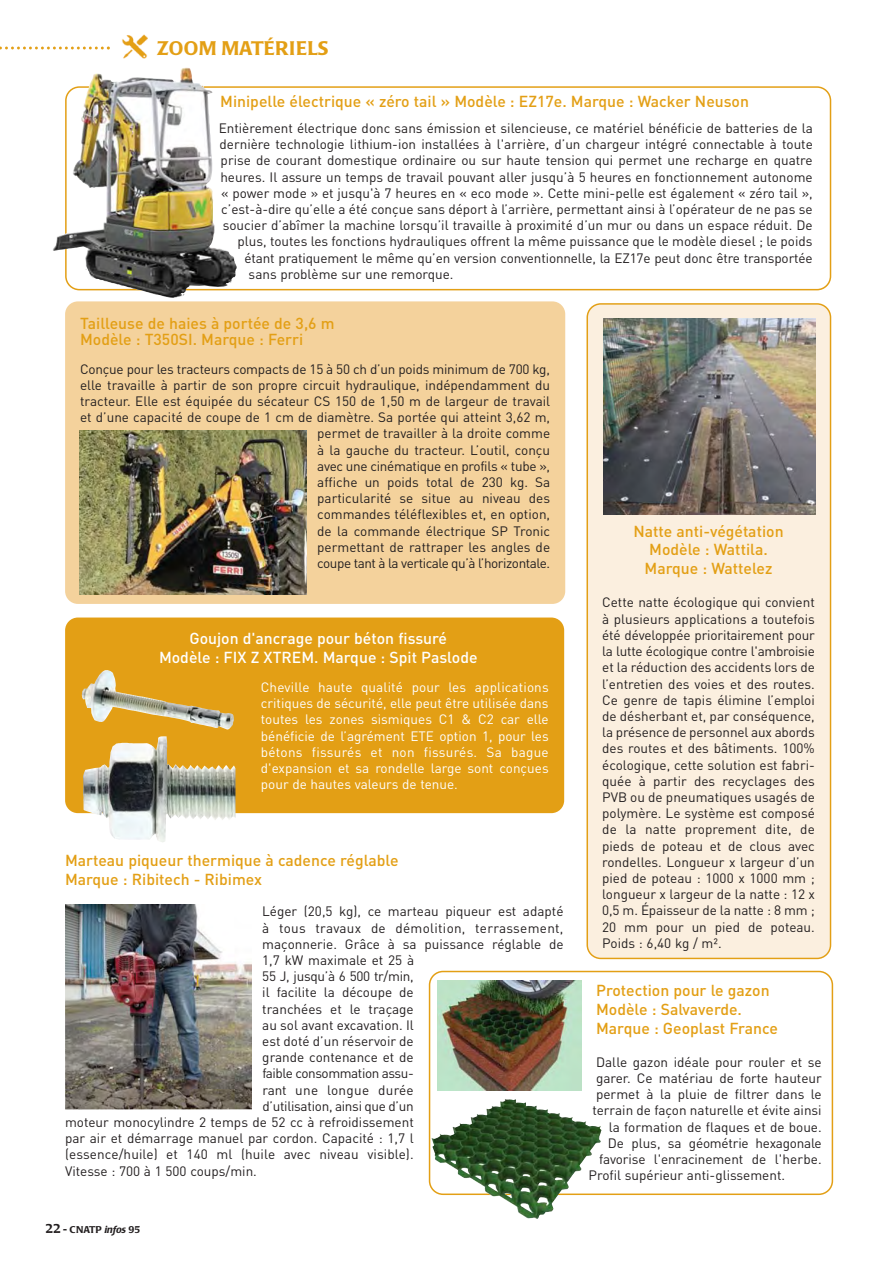
<style>
.page{position:relative;width:893px;height:1263px;background:#fff}
.page>*{position:absolute;margin:0;border:0;box-sizing:border-box;transform-origin:0 0}
.t1{font:500 19.5px "Poppl Laudatio";letter-spacing:.02em;color:#e39f15}
.t2{font:500 15.75px/18.9px "DIN";color:#e39f15}
.t3{font:500 15.75px/18.9px "DIN";color:#fff;text-align:center}
.t4{font:13.5px/16.2px "DIN";color:#231f20;text-align:justify}
.t5{font:13.5px/16.2px "DIN";color:#fff;text-align:justify}
.t6{font:13.5px "DIN";letter-spacing:.02em;color:#231f20}
.t7{font:13.5px "DIN";letter-spacing:-.02em;color:#231f20}
.t8{font:13.5px "DIN";letter-spacing:-.03em;color:#231f20}
.t9{font:500 9.75px "Poppl Laudatio";color:#231f20}
.s1{font-size:12.75px}
.s2{font-style:italic}
</style>
<div class="page">
<div style="left:65px;top:618px;width:499px;height:195px;background:#e39f15;border-radius:13px"></div>
<div style="left:65px;top:301px;width:500px;height:303px;background:#f4d29c;border-radius:13px"></div>
<div style="left:586px;top:303px;width:244px;height:656px;background:#fbefdf"></div>
<img style="left:80px;top:430px;width:226px;height:164px">
<img style="left:65px;top:904px;width:186px;height:205px">
<img style="left:603px;top:319px;width:211px;height:196px">
<svg style="left:237px;top:86px;width:593px;height:204px"></svg>
<svg style="left:0;top:46px;width:110px;height:4px"></svg>
<img style="left:122px;top:34px;width:25px;height:25px">
<img style="left:53px;top:85px;width:184px;height:213px">
<img style="left:81px;top:670px;width:154px;height:165px">
<svg style="left:428px;top:971px;width:404px;height:224px"></svg>
<img style="left:437px;top:980px;width:143px;height:110px">
<img style="left:431px;top:1113px;width:170px;height:106px">
<h1 class="t1" style="left:157px;top:40px;width:173px">ZOOM MATÉRIELS</h1>
<p class="t2" style="left:220px;top:94px;width:530px">Minipelle électrique « zéro tail » Modèle : EZ17e. Marque : Wacker Neuson</p>
<p class="t4" style="left:218px;top:122px;width:595px">Entièrement électrique donc sans émission et silencieuse, ce matériel bénéficie de batteries de la</p>
<p class="t4" style="left:219px;top:138px;width:594px">dernière technologie lithium-ion installées à l'arrière, d’un chargeur intégré connectable à toute</p>
<p class="t4" style="left:220px;top:154px;width:593px">prise de courant domestique ordinaire ou sur haute tension qui permet une recharge en quatre</p>
<p class="t4" style="left:220px;top:170px;width:593px">heures. Il assure un temps de travail pouvant aller jusqu’à 5 heures en fonctionnement autonome</p>
<p class="t4" style="left:221px;top:186px;width:593px">« power mode » et jusqu'à 7 heures en « eco mode ». Cette mini-pelle est également « zéro tail »,</p>
<p class="t4" style="left:221px;top:203px;width:592px">c’est-à-dire qu’elle a été conçue sans déport à l’arrière, permettant ainsi à l’opérateur de ne pas se</p>
<p class="t4" style="left:223px;top:219px;width:591px">soucier d’abîmer la machine lorsqu’il travaille à proximité d’un mur ou dans un espace réduit. De</p>
<p class="t4" style="left:237px;top:235px;width:576px">plus, toutes les fonctions hydrauliques offrent la même puissance que le modèle diesel ; le poids</p>
<p class="t4" style="left:244px;top:251px;width:569px">étant pratiquement le même qu’en version conventionnelle, la EZ17e peut donc être transportée</p>
<p class="t4" style="left:248px;top:267px;width:206px">sans problème sur une remorque.</p>
<p class="t2" style="left:80px;top:316px;width:256px;line-height:16.5px">Tailleuse de haies à portée de 3,6 m<br>Modèle : T350SI. Marque : Ferri</p>
<p class="t4" style="left:80px;top:362px;width:471px;text-align:right">Conçue pour les tracteurs compacts de 15 à 50 ch d’un poids minimum de 700 kg, elle travaille à partir de son propre circuit hydraulique, indépendamment du tracteur. Elle est équipée du sécateur CS 150 de 1,50 m de largeur de travail et d’une capacité de coupe de 1 cm de diamètre. Sa portée qui atteint 3,62 m, permet de travailler à la droite comme<br>à la gauche du tracteur. L’outil, conçu<br>avec une cinématique en profils « tube »,<br>affiche un poids total de 230 kg. Sa<br>particularité se situe au niveau des<br>commandes téléflexibles et, en option,<br>de la commande électrique SP Tronic<br>permettant de rattraper les angles de<br>coupe tant à la verticale qu’à l’horizontale.</p>
<p class="t3" style="left:159px;top:631px;width:320px">Goujon d'ancrage pour béton fissuré<br>Modèle : FIX Z XTREM. Marque : Spit Paslode</p>
<p class="t5" style="left:261px;top:681px;width:289px">Cheville haute qualité pour les applications critiques de sécurité, elle peut être utilisée dans toutes les zones sismiques C1 &amp; C2 car elle bénéficie de l’agrément ETE option 1, pour les bétons fissurés et non fissurés. Sa bague d'expansion et sa rondelle large sont conçues pour de hautes valeurs de tenue.</p>
<p class="t2" style="left:65px;top:852px;width:335px">Marteau piqueur thermique à cadence réglable<br>Marque : Ribitech - Ribimex</p>
<p class="t4" style="left:262px;top:905px;width:303px">Léger (20,5 kg), ce marteau piqueur est adapté</p>
<p class="t6" style="left:262px;top:923px;width:303px">à tous travaux de démolition, terrassement,</p>
<p class="t4" style="left:262px;top:937px;width:303px">maçonnerie. Grâce à sa puissance réglable de</p>
<p class="t4" style="left:262px;top:953px;width:153px">1,7 kW maximale et 25 à</p>
<p class="t7" style="left:262px;top:971px;width:153px">55 J, jusqu’à 6 500 tr/min,</p>
<p class="t4" style="left:262px;top:986px;width:153px">il facilite la découpe de</p>
<p class="t4" style="left:262px;top:1002px;width:153px">tranchées et le traçage</p>
<p class="t4" style="left:262px;top:1018px;width:153px">au sol avant excavation. Il</p>
<p class="t4" style="left:262px;top:1034px;width:153px">est doté d’un réservoir de</p>
<p class="t4" style="left:262px;top:1051px;width:153px">grande contenance et de</p>
<p class="t8" style="left:262px;top:1069px;width:153px">faible consommation assu-</p>
<p class="t6" style="left:262px;top:1085px;width:153px">rant une longue durée</p>
<p class="t7" style="left:262px;top:1101px;width:153px">d’utilisation, ainsi que d’un</p>
<p class="t4" style="left:65px;top:1115px;width:350px">moteur monocylindre 2 temps de 52 cc à refroidissement</p>
<p class="t4" style="left:65px;top:1132px;width:350px">par air et démarrage manuel par cordon. Capacité : 1,7 l</p>
<p class="t4" style="left:65px;top:1148px;width:350px">(essence/huile) et 140 ml (huile avec niveau visible).</p>
<p class="t4" style="left:65px;top:1164px;width:193px">Vitesse : 700 à 1 500 coups/min.</p>
<p class="t9" style="left:45px;top:1225px;width:96px"><span class="s1">22</span> - CNATP <span class="s2">infos</span> 95</p>
<p class="t2" style="left:633px;top:523px;width:152px;text-align:center">Natte anti-végétation<br>Modèle : Wattila.<br>Marque : Wattelez</p>
<p class="t4" style="left:602px;top:596px;width:214px">Cette natte écologique qui convient à plusieurs applications a toutefois été développée prioritairement pour la lutte écologique contre l'ambroisie et la réduction des accidents lors de l’entretien des voies et des routes.<br>Ce genre de tapis élimine l’emploi de désherbant et, par conséquence, la présence de personnel aux abords des routes et des bâtiments. 100% écologique, cette solution est fabri&shy;quée à partir des recyclages des PVB ou de pneumatiques usagés de polymère. Le système est composé de la natte proprement dite, de pieds de poteau et de clous avec rondelles. Longueur x largeur d’un pied de poteau : 1000 x 1000 mm ; longueur x largeur de la natte : 12 x 0,5 m. Épaisseur de la natte : 8 mm ; 20 mm pour un pied de poteau.<br>Poids : 6,40 kg / m².</p>
<p class="t2" style="left:595px;top:982px;width:183px">Protection pour le gazon<br>Modèle : Salvaverde.<br>Marque : Geoplast France</p>
<p class="t4" style="left:595px;top:1055px;width:227px">Dalle gazon idéale pour rouler et se</p>
<p class="t4" style="left:595px;top:1072px;width:227px">garer. Ce matériau de forte hauteur</p>
<p class="t4" style="left:595px;top:1088px;width:227px">permet à la pluie de filtrer dans le</p>
<p class="t4" style="left:592px;top:1104px;width:231px">terrain de façon naturelle et évite ainsi</p>
<p class="t4" style="left:608px;top:1120px;width:214px">la formation de flaques et de boue.</p>
<p class="t4" style="left:607px;top:1136px;width:215px">De plus, sa géométrie hexagonale</p>
<p class="t4" style="left:599px;top:1153px;width:224px">favorise l'enracinement de l'herbe.</p>
<p class="t4" style="left:588px;top:1169px;width:198px">Profil supérieur anti-glissement.</p>
</div>
